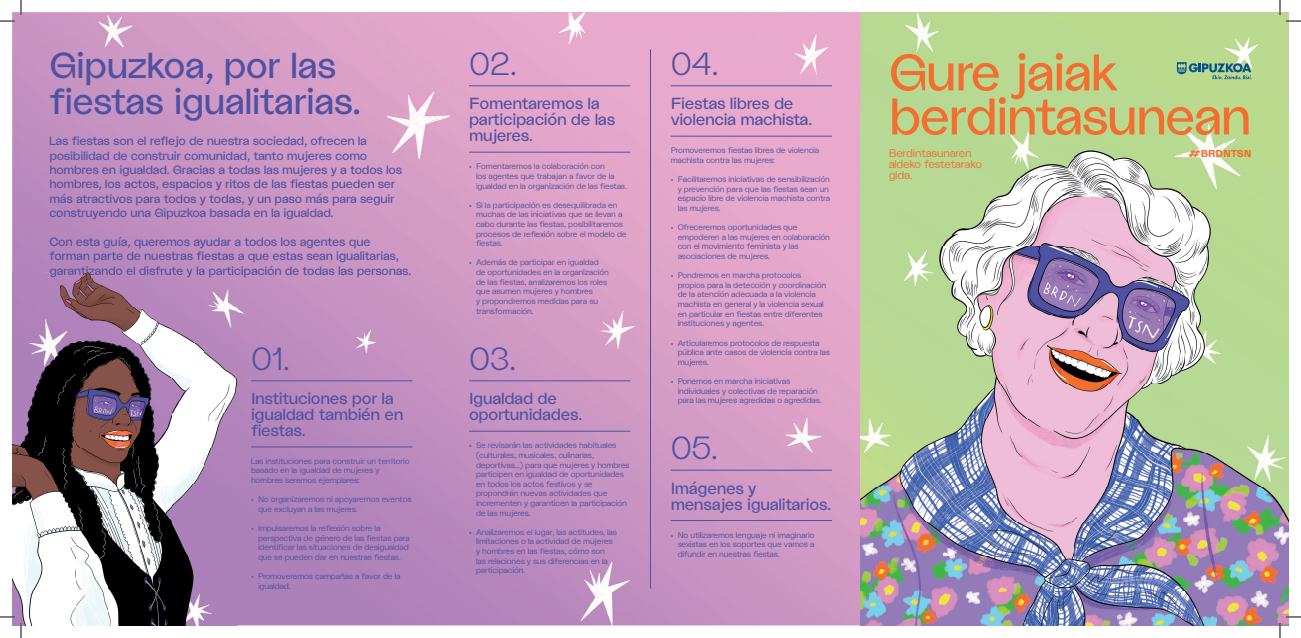
<style>
.page{position:relative;width:1301px;height:638px;background:#fff}
.page>*{position:absolute;margin:0;border:0;box-sizing:border-box;transform-origin:0 0}
.t1{font:51.2px/44px "La Nord";letter-spacing:-.04em;color:#f36e30}
.t2{font:36px/36px "La Nord";letter-spacing:-.02em;color:#4f51a2}
.t3{font:300 32px "La Nord";letter-spacing:-.02em;color:#4f51a2}
.t4{font:16px/16px "La Nord";letter-spacing:-.02em;color:#4f51a2}
.t5{font:12px/14.4px "La Nord";letter-spacing:-.02em;color:#4f51a2}
.t6{font:300 11px/11px "La Nord";letter-spacing:-.02em;color:#f36e30}
.t7{font:700 10px "La Nord";letter-spacing:-.02em;color:#f36e30}
.t8{font:300 8px/9.6px "La Nord";letter-spacing:-.02em;color:#4f51a2}
</style>
<div class="page">
<img style="left:12px;top:12px;width:1276px;height:613px">
<img style="left:860px;top:109px;width:428px;height:516px">
<hr style="left:469px;top:86px;width:161px;height:1px;background:#4f51a2">
<hr style="left:469px;top:152px;width:161px;height:1px;background:#4f51a2">
<hr style="left:251px;top:380px;width:161px;height:1px;background:#4f51a2">
<hr style="left:251px;top:446px;width:161px;height:1px;background:#4f51a2">
<hr style="left:469px;top:380px;width:161px;height:1px;background:#4f51a2">
<hr style="left:469px;top:431px;width:161px;height:1px;background:#4f51a2">
<hr style="left:670px;top:86px;width:162px;height:1px;background:#4f51a2">
<hr style="left:670px;top:136px;width:162px;height:1px;background:#4f51a2">
<hr style="left:650px;top:49px;width:1px;height:539px;background:#4f51a2">
<hr style="left:670px;top:469px;width:162px;height:1px;background:#4f51a2">
<hr style="left:670px;top:520px;width:162px;height:1px;background:#4f51a2">
<img style="left:12px;top:272px;width:65px;height:35px">
<img style="left:77px;top:277px;width:160px;height:30px">
<img style="left:12px;top:307px;width:225px;height:318px">
<img style="left:50px;top:272px;width:187px;height:5px">
<svg style="left:1176px;top:62px;width:75px;height:17px"></svg>
<svg style="left:1286px;top:20px;width:15px;height:2px"></svg>
<svg style="left:1286px;top:616px;width:15px;height:1px"></svg>
<svg style="left:0;top:0;width:22px;height:22px"></svg>
<svg style="left:0;top:616px;width:22px;height:21px"></svg>
<svg style="left:1279px;top:0;width:1px;height:15px"></svg>
<svg style="left:1279px;top:622px;width:1px;height:15px"></svg>
<h2 class="t2" style="left:49px;top:46px;width:313px">Gipuzkoa, por las fiestas igualitarias.</h2>
<h3 class="t3" style="left:469px;top:43px;width:49px">02.</h3>
<h3 class="t4" style="left:469px;top:95px;width:148px">Fomentaremos la participación de las mujeres.</h3>
<p class="t5" style="left:49px;top:133px;width:354px">Las fiestas son el reflejo de nuestra sociedad, ofrecen la posibilidad de construir comunidad, tanto mujeres como hombres en igualdad. Gracias a todas las mujeres y a todos los hombres, los actos, espacios y ritos de las fiestas pueden ser más atractivos para todos y todas, y un paso más para seguir construyendo una Gipuzkoa basada en la igualdad.</p>
<h3 class="t5" style="left:49px;top:234px;width:363px">Con esta guía, queremos ayudar a todos los agentes que forman parte de nuestras fiestas a que estas sean igualitarias, garantizando el disfrute y la participación de todas las personas.</h3>
<p class="t8" style="left:476px;top:161px;width:152px;text-indent:-7px">• Fomentaremos la colaboración con<br>los agentes que trabajan a favor de la igualdad en la organización de las fiestas.</p>
<p class="t8" style="left:476px;top:200px;width:152px;text-indent:-7px">• Si la participación es desequilibrada en muchas de las iniciativas que se llevan a cabo durante las fiestas, posibilitaremos procesos de reflexión sobre el modelo de fiestas.</p>
<p class="t8" style="left:476px;top:257px;width:134px;text-indent:-7px">• Además de participar en igualdad de oportunidades en la organización de las fiestas, analizaremos los roles que asumen mujeres y hombres<br>y propondremos medidas para su transformación.</p>
<h3 class="t3" style="left:251px;top:338px;width:40px">01.</h3>
<h3 class="t3" style="left:469px;top:338px;width:49px">03.</h3>
<h3 class="t4" style="left:251px;top:389px;width:154px">Instituciones por la igualdad también en fiestas.</h3>
<p class="t8" style="left:251px;top:455px;width:160px">Las instituciones para construir un territorio basado en la igualdad de mujeres y hombres seremos ejemplares:</p>
<p class="t8" style="left:258px;top:494px;width:155px;text-indent:-7px">• No organizaremos ni apoyaremos eventos que excluyan a las mujeres.</p>
<p class="t8" style="left:258px;top:522px;width:153px;text-indent:-7px">• Impulsaremos la reflexión sobre la perspectiva de género de las fiestas para identificar las situaciones de desigualdad que se pueden dar en nuestras fiestas.</p>
<p class="t8" style="left:258px;top:570px;width:144px;text-indent:-7px">• Promoveremos campañas a favor de la igualdad.</p>
<h3 class="t4" style="left:469px;top:390px;width:115px">Igualdad de oportunidades.</h3>
<p class="t8" style="left:476px;top:440px;width:155px;text-indent:-7px">• Se revisarán las actividades habituales (culturales, musicales, culinarias, deportivas...) para que mujeres y hombres participen en igualdad de oportunidades en todos los actos festivos y se propondrán nuevas actividades que incrementen y garanticen la participación de las mujeres.</p>
<p class="t8" style="left:476px;top:526px;width:143px;text-indent:-7px">• Analizaremos el lugar, las actitudes, las limitaciones o la actividad de mujeres y hombres en las fiestas, cómo son<br>las relaciones y sus diferencias en la participación.</p>
<h3 class="t3" style="left:670px;top:43px;width:49px">04.</h3>
<h3 class="t4" style="left:670px;top:95px;width:143px">Fiestas libres de violencia machista.</h3>
<p class="t8" style="left:670px;top:145px;width:150px">Promoveremos fiestas libres de violencia machista contra las mujeres:</p>
<p class="t8" style="left:677px;top:174px;width:154px;text-indent:-7px">• Facilitaremos iniciativas de sensibilización y prevención para que las fiestas sean un espacio libre de violencia machista contra las mujeres.</p>
<p class="t8" style="left:677px;top:222px;width:154px;text-indent:-7px">• Ofreceremos oportunidades que empoderen a las mujeres en colaboración con el movimiento feminista y las asociaciones de mujeres.</p>
<p class="t8" style="left:677px;top:270px;width:150px;text-indent:-7px">• Pondremos en marcha protocolos propios para la detección y coordinación de la atención adecuada a la violencia machista en general y la violencia sexual en particular en fiestas entre diferentes instituciones y agentes.</p>
<p class="t8" style="left:677px;top:337px;width:154px;text-indent:-7px">• Articularemos protocolos de respuesta pública ante casos de violencia contra las mujeres.</p>
<p class="t8" style="left:677px;top:376px;width:146px;text-indent:-7px">• Ponemos en marcha iniciativas individuales y colectivas de reparación para las mujeres agredidas o agredidas.</p>
<h3 class="t3" style="left:670px;top:427px;width:49px">05.</h3>
<h3 class="t4" style="left:670px;top:479px;width:162px">Imágenes y mensajes igualitarios.</h3>
<p class="t8" style="left:677px;top:529px;width:138px;text-align:justify;text-indent:-7px">• No utilizaremos lenguaje ni imaginario sexistas en los soportes que vamos a difundir en nuestras fiestas.</p>
<h1 class="t1" style="left:888px;top:48px;width:364px">Gure jaiak berdintasunean</h1>
<h3 class="t6" style="left:888px;top:147px;width:84px">Berdintasunaren</h3>
<p class="t7" style="left:1188px;top:147px;width:65px">#BRDNTSN</p>
<h3 class="t6" style="left:888px;top:158px;width:95px">aldeko festetarako gida.</h3>
</div>
